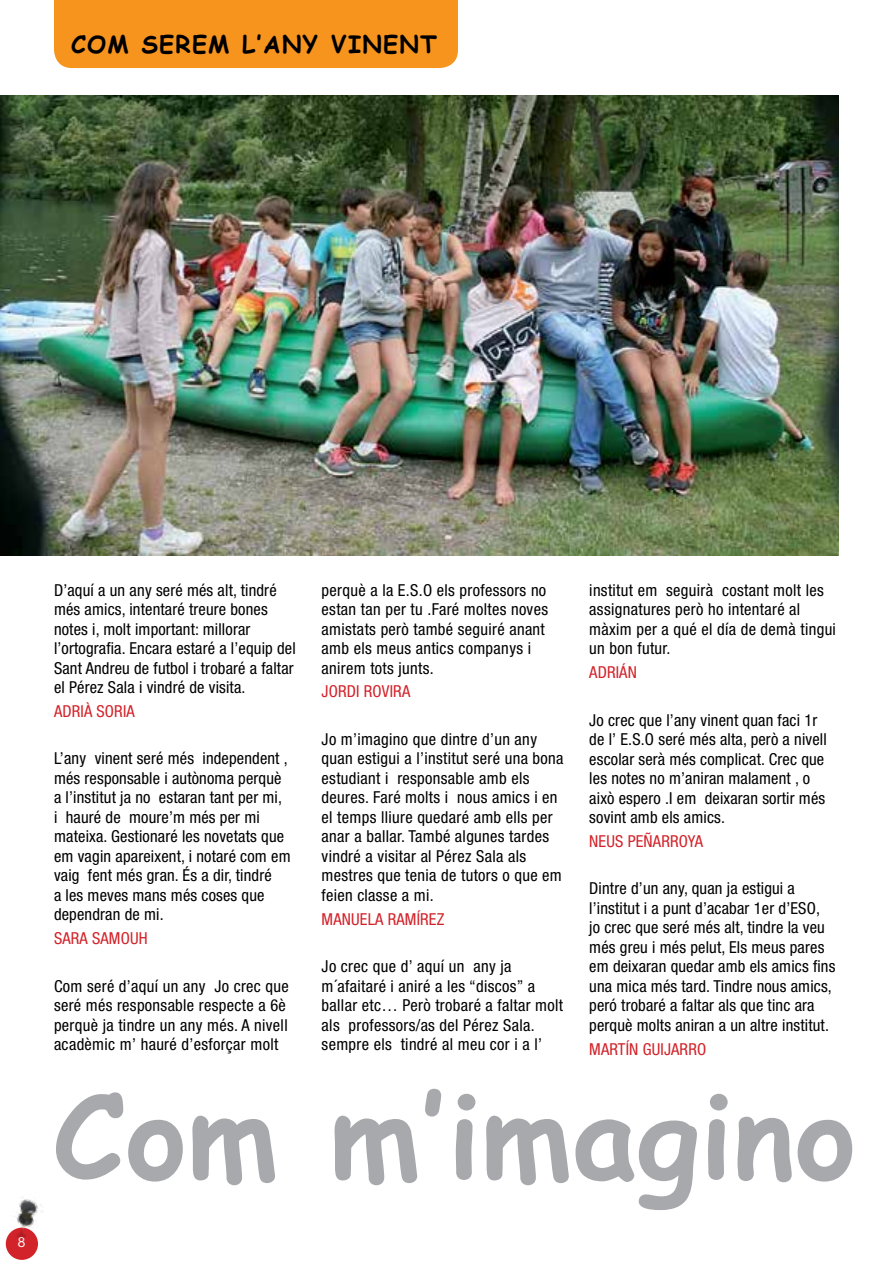
<style>
.page{position:relative;width:893px;height:1263px;background:#fff}
.page>*{position:absolute;margin:0;border:0;box-sizing:border-box;transform-origin:0 0}
.t1{font:700 115.5px "Comic Sans MS";color:#a7a9ac}
.t2{font:700 24px "Comic Sans MS";letter-spacing:.05em;color:#000}
.t3{font:condensed 16.5px/19.5px "Helvetica Neue";letter-spacing:.01em;color:#000}
.t4{font:condensed 16.5px "Helvetica Neue";letter-spacing:.01em;color:#d2232a}
.t5{font:condensed 13.5px "Avant Garde";color:#fff}
</style>
<div class="page">
<div style="left:6px;top:1228px;width:32px;height:32px;background:#d2232a;border-radius:50%"></div>
<img style="left:6px;top:1197px;width:37px;height:42px">
<svg style="left:12px;top:1225px;width:17px;height:14px"></svg>
<div style="left:54px;top:0;width:404px;height:68px;background:#f7941e"></div>
<img style="left:0;top:95px;width:839px;height:461px">
<h2 class="t2" style="left:71px;top:27px;width:367px">COM SEREM L’A NY VINENT</h2>
<p class="t5" style="left:18px;top:1233px;width:9px">8</p>
<p class="t3" style="left:54px;top:580px;width:243px">D’aquí a un any seré més alt, tindré més amics, intentaré treure bones notes i, molt important: millorar l’ortografia. Encara estaré a l’equip del Sant Andreu de futbol i trobaré a faltar el Pérez Sala i vindré de visita.</p>
<p class="t4" style="left:54px;top:701px;width:60px">Adrià Soria</p>
<p class="t3" style="left:54px;top:749px;width:238px">L’any vinent seré més independent , més responsable i autònoma perquè a l’institut ja no estaran tant per mi,<br>i hauré de moure’m més per mi mateixa. Gestionaré les novetats que em vagin apareixent, i notaré com em vaig fent més gran. És a dir, tindré<br>a les meves mans més coses que dependran de mi.</p>
<p class="t4" style="left:54px;top:929px;width:18px">Sara</p>
<p class="t4" style="left:92px;top:929px;width:19px">Samouh</p>
<p class="t3" style="left:54px;top:976px;width:236px">Com seré d’aquí un any Jo crec que seré més responsable respecte a 6è perquè ja tindre un any més. A nivell acadèmic m’ hauré d’esforçar molt</p>
<p class="t3" style="left:322px;top:580px;width:228px">perquè a la E.S.O els professors no estan tan per tu .Faré moltes noves amistats però també seguiré anant amb els meus antics companys i anirem tots junts.</p>
<p class="t4" style="left:322px;top:682px;width:16px">Jordi</p>
<p class="t4" style="left:364px;top:682px;width:18px">Rovira</p>
<p class="t3" style="left:322px;top:729px;width:243px">Jo m’imagino que dintre d’un any quan estigui a l’institut seré una bona estudiant i responsable amb els deures. Faré molts i nous amics i en el temps lliure quedaré amb ells per anar a ballar. També algunes tardes vindré a visitar al Pérez Sala als mestres que tenia de tutors o que em feien classe a mi.</p>
<p class="t4" style="left:322px;top:909px;width:22px">Manuela</p>
<p class="t4" style="left:388px;top:909px;width:58px">Ram írez</p>
<p class="t3" style="left:322px;top:956px;width:243px">Jo crec que d’ aquí un any ja m´afaitaré i aniré a les “discos” a ballar etc… Però trobaré a faltar molt als professors/as del Pérez Sala. sempre els tindré al meu cor i a l’</p>
<p class="t3" style="left:589px;top:580px;width:248px">institut em seguirà costant molt les assignatures però ho intentaré al màxim per a qué el día de demà tingui un bon futur.</p>
<p class="t4" style="left:589px;top:663px;width:47px">Adrián</p>
<p class="t3" style="left:589px;top:710px;width:239px">Jo crec que l’any vinent quan faci 1r de l’ E.S.O seré més alta, però a nivell escolar serà més complicat. Crec que les notes no m’aniran malament , o això espero .I em deixaran sortir més sovint amb els amics.</p>
<p class="t4" style="left:589px;top:831px;width:19px">Neus</p>
<p class="t4" style="left:628px;top:831px;width:35px">Peñarro</p>
<p class="t4" style="left:688px;top:831px;width:16px">ya</p>
<p class="t3" style="left:589px;top:879px;width:248px">Dintre d’un any, quan ja estigui a l’institut i a punt d’acabar 1er d’ESO,<br>jo crec que seré més alt, tindre la veu més greu i més pelut, Els meus pares em deixaran quedar amb els amics fins una mica més tard. Tindre nous amics, peró trobaré a faltar als que tinc ara perquè molts aniran a un altre institut.</p>
<p class="t4" style="left:589px;top:1039px;width:63px">Martín Guijarro</p>
<h1 class="t1" style="left:53px;top:1051px;width:804px">COM M’IMAGINO</h1>
</div>
